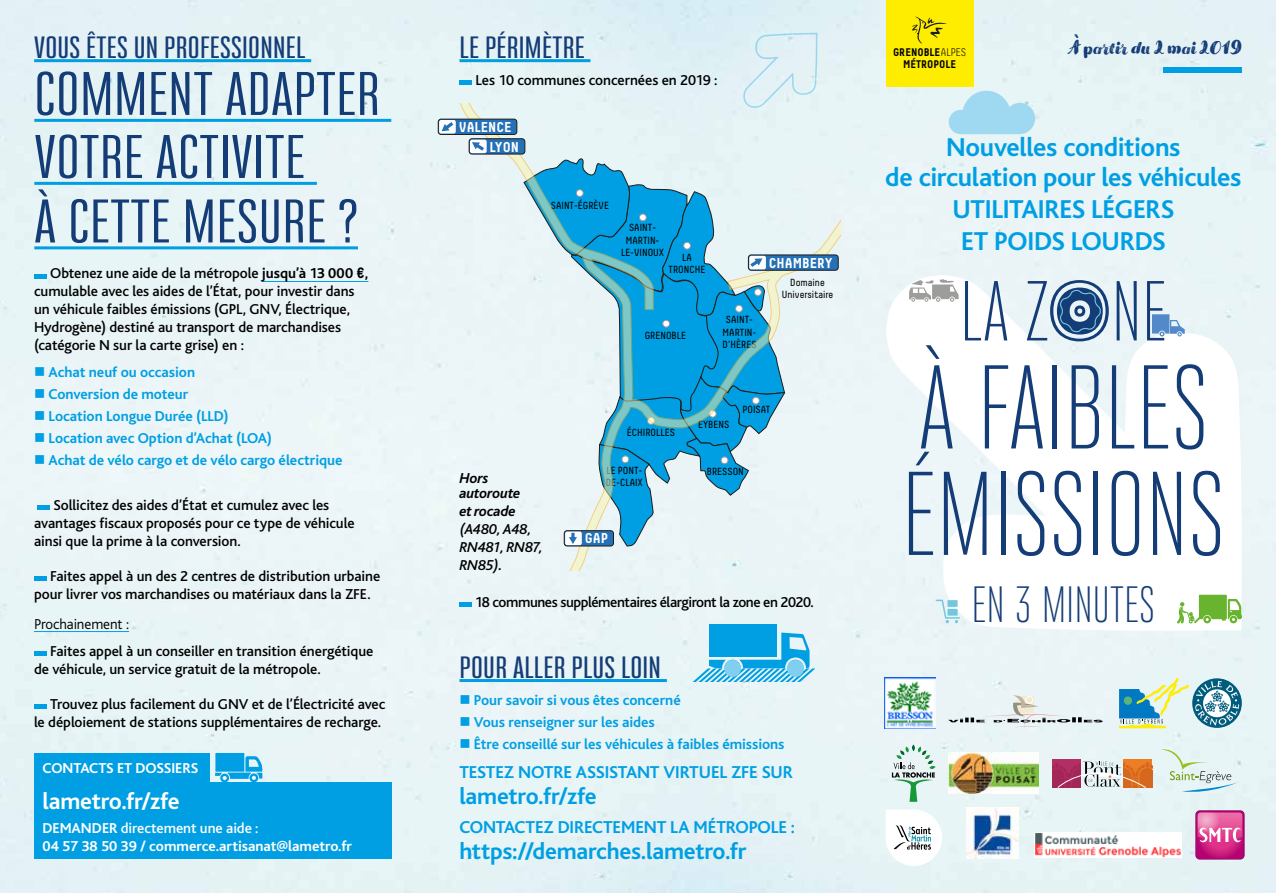
<style>
.page{position:relative;width:1276px;height:893px;background:#e7f4f6}
.page>*{position:absolute;margin:0;border:0;box-sizing:border-box;transform-origin:0 0}
.t1{font:300 105px/106.5px "Bw Stretch";letter-spacing:.01em;color:#143d77}
.t2{font:300 75px "Bw Stretch";letter-spacing:.01em;color:#143d77}
.t3{font:54px/63.8px "Bw Stretch";letter-spacing:.01em;color:#143d77;scale:1.11 1}
.t4{font:300 45px "Bw Stretch";letter-spacing:.01em;color:#143d77}
.t5{font:700 27px/30px "Bliss";letter-spacing:-.015em;color:#009fe3;text-align:center}
.t6{font:500 27px "Bw Stretch";letter-spacing:.01em;color:#143d77;scale:1.11 1}
.t7{font:700 24px "Bliss";letter-spacing:-.01em;color:#009fe3}
.t8{font:700 24px "Bliss";letter-spacing:-.01em;color:#fff}
.t9{font:22.5px "TT Compotes Apple Rough";letter-spacing:.02em;color:#143d77}
.t10{font:700 18px "Bliss";letter-spacing:-.01em;color:#009fe3}
.t11{font:500 15px/18px "Bliss";letter-spacing:-.005em;color:#000}
.t12{font:700 15px "Bliss";letter-spacing:-.005em;color:#009fe3}
.t13{font:700 15px/18px "Bliss";color:#fff}
.t14{font:500 15px "Bliss";letter-spacing:-.03em;color:#000}
.t15{font:italic 500 15px/18px "Bliss";letter-spacing:-.01em;color:#000}
.t16{font:italic 700 15px/15px "Bliss";letter-spacing:-.015em;color:#000}
.t17{font:300 15px "Bliss";letter-spacing:-.01em;color:#000}
.t18{font:700 14.25px "Decima";color:#fff}
.t19{font:700 11.1px "Decima";color:#020203}
.t20{font:10.35px/12.5px "Decima";color:#000;text-align:center}
.s1{font-weight:700}
.s2{font-family:"Decima";font-weight:700}
.s3{font-weight:500}
.s4{font-weight:300}
</style>
<div class="page">
<svg style="left:886px;top:275px;width:356px;height:356px"></svg>
<svg style="left:742px;top:32px;width:76px;height:71px;background:#dceef4"></svg>
<svg style="left:1176px;top:595px;width:66px;height:29px"></svg>
<svg style="left:935px;top:600px;width:25px;height:23px"></svg>
<svg style="left:1057px;top:288px;width:45px;height:47px;background:#5d7fa5"></svg>
<svg style="left:909px;top:279px;width:49px;height:23px"></svg>
<svg style="left:1152px;top:314px;width:32px;height:22px"></svg>
<svg style="left:948px;top:91px;width:87px;height:43px;background:#b1dff2"></svg>
<svg style="left:215px;top:753px;width:47px;height:29px"></svg>
<div style="left:709px;top:624px;width:68px;height:33px;background:#009fe3"></div>
<svg style="left:692px;top:633px;width:123px;height:49px"></svg>
<div style="left:724px;top:660px;width:17px;height:17px;background:#80cff1;border-radius:50%"></div>
<div style="left:787px;top:660px;width:17px;height:17px;background:#80cff1;border-radius:50%"></div>
<hr style="left:459px;top:59px;width:131px;height:3px;background:#009fe3">
<hr style="left:459px;top:679px;width:208px;height:3px;background:#009fe3">
<hr style="left:459px;top:81px;width:13px;height:4px;background:#009fe3">
<hr style="left:459px;top:603px;width:13px;height:4px;background:#009fe3">
<div style="left:1163px;top:67px;width:79px;height:6px;background:#009fe3"></div>
<hr style="left:34px;top:59px;width:277px;height:3px;background:#009fe3">
<hr style="left:34px;top:119px;width:357px;height:3px;background:#009fe3">
<hr style="left:34px;top:182px;width:283px;height:3px;background:#009fe3">
<hr style="left:34px;top:246px;width:324px;height:3px;background:#009fe3">
<hr style="left:262px;top:281px;width:106px;height:1px;background:#009fe3">
<hr style="left:34px;top:631px;width:95px;height:1px;background:#009fe3">
<hr style="left:34px;top:274px;width:13px;height:4px;background:#009fe3">
<hr style="left:37px;top:505px;width:13px;height:4px;background:#009fe3">
<hr style="left:34px;top:577px;width:13px;height:4px;background:#009fe3">
<hr style="left:34px;top:651px;width:13px;height:4px;background:#009fe3">
<hr style="left:34px;top:705px;width:13px;height:4px;background:#009fe3">
<div style="left:34px;top:782px;width:357px;height:77px;background:#009fe3"></div>
<div style="left:34px;top:753px;width:175px;height:28px;background:#009fe3"></div>
<svg style="left:1195px;top:810px;width:49px;height:50px;background:#d6529a"></svg>
<img style="left:884px;top:677px;width:52px;height:51px">
<svg style="left:948px;top:694px;width:154px;height:36px;background:#dce4e4"></svg>
<svg style="left:1119px;top:678px;width:123px;height:50px;background:#9ac2c3"></svg>
<svg style="left:892px;top:745px;width:43px;height:57px;background:#c0d8cf"></svg>
<img style="left:949px;top:753px;width:89px;height:41px">
<div style="left:1123px;top:759px;width:29px;height:28px;background:#ed7e25"></div>
<img style="left:1146px;top:763px;width:6px;height:24px">
<div style="left:1052px;top:759px;width:28px;height:28px;background:linear-gradient(to bottom,#ad2b60,#9f2655)"></div>
<svg style="left:1057px;top:760px;width:89px;height:28px;background:#c38c85"></svg>
<svg style="left:1160px;top:747px;width:81px;height:48px;background:#daebe7"></svg>
<div style="left:885px;top:809px;width:57px;height:57px;background:#fff;border-radius:28px"></div>
<svg style="left:893px;top:825px;width:38px;height:25px"></svg>
<img style="left:966px;top:807px;width:52px;height:52px">
<img style="left:1034px;top:833px;width:147px;height:25px">
<div style="left:886px;top:0;width:87px;height:87px;background:#ffed00"></div>
<svg style="left:912px;top:16px;width:35px;height:28px"></svg>
<div style="left:425px;top:103px;width:415px;height:467px;background:#eaf5f6"></div>
<div style="left:469px;top:139px;width:56px;height:15px;background:#2471b8;border-radius:3px"></div>
<div style="left:469px;top:139px;width:56px;height:15px;border:1px solid #1d1d1a;border-radius:3px"></div>
<div style="left:470px;top:140px;width:17px;height:13px;background:#fff;border-radius:2px"></div>
<svg style="left:472px;top:141px;width:15px;height:13px"></svg>
<div style="left:748px;top:255px;width:90px;height:15px;background:#2471b8;border-radius:3px"></div>
<div style="left:748px;top:255px;width:90px;height:15px;border:1px solid #1d1d1a;border-radius:3px"></div>
<div style="left:438px;top:119px;width:79px;height:15px;background:#2471b8;border-radius:3px"></div>
<div style="left:438px;top:119px;width:79px;height:16px;border:1px solid #1d1d1a;border-radius:3px"></div>
<div style="left:439px;top:120px;width:17px;height:14px;background:#fff;border-radius:2px"></div>
<svg style="left:441px;top:119px;width:16px;height:13px"></svg>
<svg style="left:523px;top:156px;width:262px;height:393px;background:#86cbe4"></svg>
<h3 class="t6" style="left:34px;top:30px;width:246px">VOUS ÊTES UN PROFESSIONNEL</h3>
<h3 class="t3" style="left:34px;top:63px;width:313px">COMMENT ADAPTER<br>VOTRE ACTIVITE<br>À CETTE MESURE ?</h3>
<p class="t11" style="left:34px;top:265px;width:336px;text-indent:16px">Obtenez une aide de la métropole <span class="s1">jusqu’à 13 000</span> <span class="s2">€</span><span class="s1">, </span>cumulable avec les aides de l’État, pour investir dans un véhicule faibles émissions (GPL, GNV, Électrique, Hydrogène) destiné au transport de marchandises (catégorie N sur la carte grise) en :</p>
<p class="t12" style="left:34px;top:364px;width:163px">■ Achat neuf ou occasion</p>
<p class="t12" style="left:34px;top:386px;width:156px">■ Conversion de moteur</p>
<p class="t12" style="left:34px;top:408px;width:196px">■ Location Longue Durée (LLD)</p>
<p class="t12" style="left:34px;top:430px;width:240px">■ Location avec Option d’Achat (LOA)</p>
<p class="t12" style="left:34px;top:452px;width:310px">■ Achat de vélo cargo et de vélo cargo électrique</p>
<p class="t11" style="left:34px;top:496px;width:322px;text-indent:20px">Sollicitez des aides d’État et cumulez avec les avantages fiscaux proposés pour ce type de véhicule ainsi que la prime à la conversion.</p>
<p class="t11" style="left:34px;top:567px;width:348px;text-indent:16px">Faites appel à un des 2 centres de distribution urbaine pour livrer vos marchandises ou matériaux dans la ZFE.</p>
<p class="t17" style="left:34px;top:616px;width:97px">Prochainement :</p>
<p class="t11" style="left:34px;top:642px;width:341px;text-indent:16px">Faites appel à un conseiller en transition énergétique de véhicule, un service gratuit de la métropole.</p>
<p class="t11" style="left:34px;top:695px;width:353px;text-align:right">Trouvez plus facilement du GNV et de l’Électricité avec<br>le déploiement de stations supplémentaires de recharge.</p>
<p class="t13" style="left:43px;top:759px;width:157px">CONTACTS ET DOSSIERS</p>
<h3 class="t8" style="left:43px;top:789px;width:139px">lametro.fr/zfe</h3>
<p class="t13" style="left:43px;top:819px;width:311px">DEMANDER <span class="s3">directement une aide :<br></span>04 57 38 50 39 / commerce.artisanat@lametro.fr</p>
<h3 class="t6" style="left:459px;top:30px;width:114px">LE PÉRIMÈTRE</h3>
<p class="t11" style="left:475px;top:71px;width:243px">Les 10 communes concernées en 2019 :</p>
<p class="t18" style="left:459px;top:119px;width:54px">VALENCE</p>
<p class="t18" style="left:489px;top:138px;width:31px">LYON</p>
<p class="t20" style="left:551px;top:199px;width:60px">SAINT-ÉGRÈVE</p>
<p class="t20" style="left:621px;top:221px;width:45px">SAINT-<br>MARTIN-<br>LE-VINOUX</p>
<p class="t20" style="left:668px;top:251px;width:38px">LA<br>TRONCHE</p>
<p class="t20" style="left:645px;top:329px;width:43px">GRENOBLE</p>
<p class="t20" style="left:722px;top:314px;width:36px">SAINT-<br>MARTIN-<br>D’HÈRES</p>
<p class="t18" style="left:769px;top:254px;width:65px">CHAMBERY</p>
<p class="t20" style="left:782px;top:276px;width:53px">Domaine<br>Universitaire</p>
<p class="t16" style="left:459px;top:471px;width:63px">Hors autoroute</p>
<p class="t16" style="left:459px;top:504px;width:58px">et rocade</p>
<p class="t15" style="left:459px;top:520px;width:85px">(A480, A48,<br>RN481, RN87,<br>RN85)<span class="s1">.</span></p>
<p class="t20" style="left:627px;top:426px;width:49px">ÉCHIROLLES</p>
<p class="t20" style="left:606px;top:464px;width:39px;text-align:left">LE PONT-<br>DE-CLAIX</p>
<p class="t18" style="left:585px;top:530px;width:25px">GAP</p>
<p class="t20" style="left:698px;top:418px;width:33px">EYBENS</p>
<p class="t20" style="left:742px;top:403px;width:29px">POISAT</p>
<p class="t20" style="left:707px;top:466px;width:38px">BRESSON</p>
<p class="t14" style="left:475px;top:594px;width:341px">18 communes supplémentaires élargiront la zone en 2020.</p>
<h3 class="t6" style="left:459px;top:650px;width:183px">POUR ALLER PLUS LOIN</h3>
<p class="t12" style="left:459px;top:692px;width:223px">■ Pour savoir si vous êtes concerné</p>
<p class="t12" style="left:459px;top:714px;width:197px">■ Vous renseigner sur les aides</p>
<p class="t12" style="left:459px;top:736px;width:327px">■ Être conseillé sur les véhicules à faibles émissions</p>
<p class="t10" style="left:459px;top:763px;width:335px">TESTEZ NOTRE ASSISTANT VIRTUEL ZFE SUR</p>
<h3 class="t7" style="left:459px;top:783px;width:139px">lametro.fr/zfe</h3>
<p class="t10" style="left:459px;top:818px;width:337px">CONTACTEZ DIRECTEMENT LA MÉTROPOLE :</p>
<h3 class="t7" style="left:459px;top:838px;width:289px">https://demarches.lametro.fr</h3>
<p class="t19" style="left:893px;top:46px;width:75px">GRENOBLE<span class="s4">ALPES</span></p>
<p class="t19" style="left:903px;top:57px;width:55px">MÉTROPOLE</p>
<h3 class="t9" style="left:1069px;top:33px;width:174px">À partir du 2 mai 2019</h3>
<h3 class="t5" style="left:885px;top:132px;width:357px">Nouvelles conditions<br>de circulation pour les véhicules</h3>
<h3 class="t5" style="left:952px;top:194px;width:223px;line-height:32.4px">UTILITAIRES LÉGERS<br>ET POIDS LOURDS</h3>
<h2 class="t2" style="left:960px;top:265px;width:208px">LA ZONE</h2>
<h1 class="t1" style="left:902px;top:357px;width:324px">À FAIBLES<br>ÉMISSIONS</h1>
<h3 class="t4" style="left:971px;top:577px;width:185px">EN 3 MINUTES</h3>
</div>
